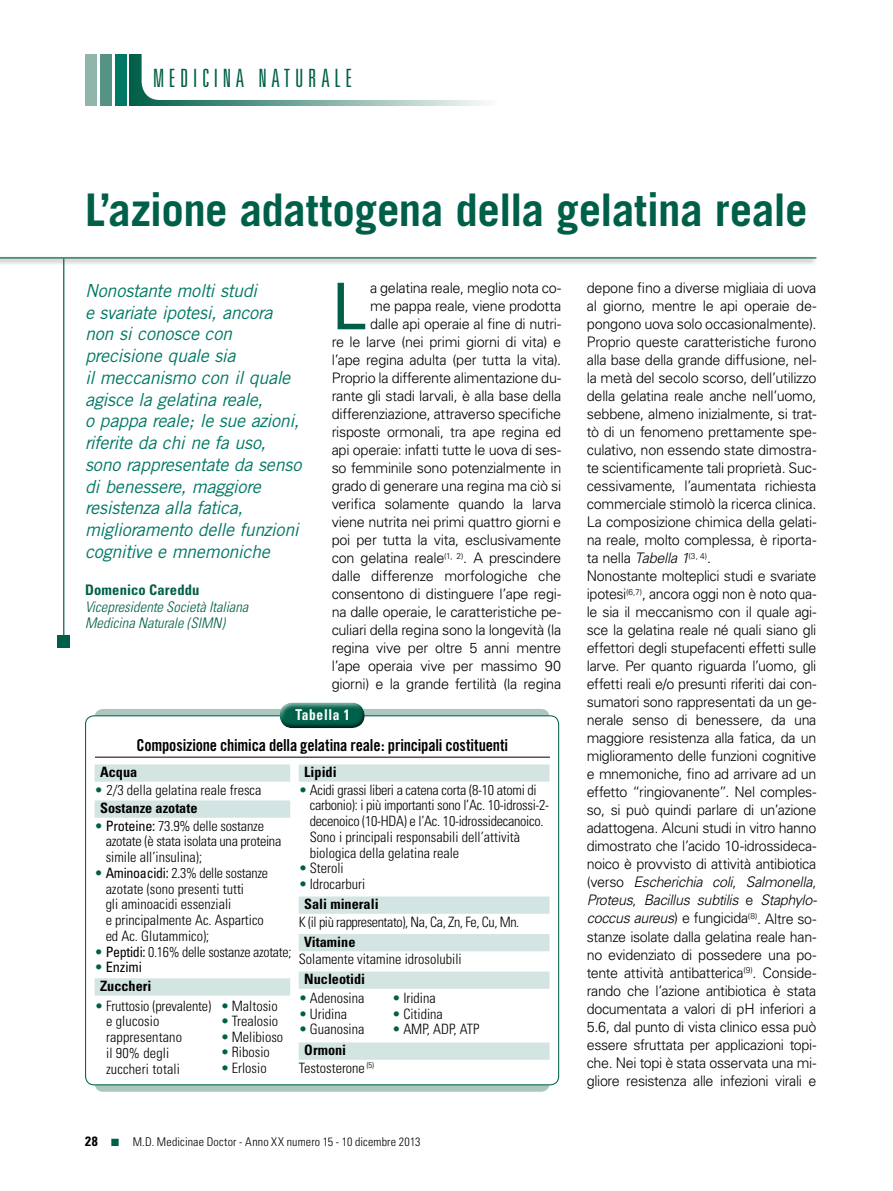
<style>
.page{position:relative;width:893px;height:1191px;background:#fff}
.page>*{position:absolute;margin:0;border:0;box-sizing:border-box;transform-origin:0 0}
.t1{font:64.35px "Univers";color:#005f48}
.t2{font:700 45px "Trade Gothic";letter-spacing:-.015em;color:#005f48}
.t3{font:300 ultra-condensed 25.2px "Univers";letter-spacing:.185em;color:#005f48}
.t4{font:italic 18px/21.8px "Trade Gothic";letter-spacing:-.02em;color:#007864}
.t5{font:16.5px "Trade Gothic Bold Cond Twenty";letter-spacing:-.015em;color:#000}
.t6{font:700 condensed 15px "Univers";letter-spacing:.05em;color:#fff;scale:.9 1}
.t7{font:300 14.55px/18px "Univers";letter-spacing:-.02em;color:#000;text-align:right}
.t8{font:italic 300 condensed 14.55px/16.5px "Univers";color:#005f48}
.t9{font:700 condensed 14.55px "Univers";letter-spacing:.01em;color:#005f48}
.t10{font:300 condensed 14.25px/15.8px "Univers";color:#000}
.t11{font:300 condensed 14.25px/15.8px "Univers";letter-spacing:-.02em;color:#000}
.t12{font:700 condensed 14.25px/18.8px "Univers";color:#000}
.t13{font:300 condensed 14.25px "Univers";letter-spacing:-.03em;color:#000}
.t14{font:300 condensed 12px "Univers";letter-spacing:.015em;color:#000}
.s1{font-style:italic}
.s2{color:#005f48}
.s3{font-weight:700}
.s4{font-weight:400}
.s5{font-weight:300;color:#005f48}
.s6{font-weight:300}
.s7{font-weight:700;font-size:13.5px}
</style>
<div class="page">
<div style="left:130px;top:54px;width:369px;height:51px;background:linear-gradient(to right,#03614a,#fbfcfc)"></div>
<div style="left:115px;top:54px;width:12px;height:51px;background:#007864"></div>
<div style="left:100px;top:54px;width:12px;height:51px;background:#559485"></div>
<div style="left:85px;top:54px;width:12px;height:51px;background:#91b5ab"></div>
<div style="left:142px;top:0;width:377px;height:100px;background:#fff;border-radius:18px"></div>
<div style="left:0;top:255px;width:825px;height:16px;background:#000;opacity:.65"></div>
<hr style="left:0;top:257px;width:816px;height:1px;background:#005f48">
<hr style="left:63px;top:258px;width:1px;height:387px;background:#005f48">
<div style="left:57px;top:634px;width:13px;height:13px;background:#005f48"></div>
<svg style="left:95px;top:709px;width:455px;height:382px;background:#97bbb1"></svg>
<div style="left:86px;top:716px;width:473px;height:368px;background:#fff;border-radius:9px"></div>
<div style="left:278px;top:685px;width:87px;height:44px;background:#000;opacity:.75"></div>
<hr style="left:95px;top:757px;width:455px;height:1px;background:#000">
<div style="left:95px;top:764px;width:195px;height:17px;background:#d3e5e2"></div>
<div style="left:95px;top:800px;width:195px;height:17px;background:#d3e5e2"></div>
<div style="left:95px;top:978px;width:195px;height:17px;background:#d3e5e2"></div>
<div style="left:299px;top:764px;width:251px;height:17px;background:#d3e5e2"></div>
<div style="left:299px;top:896px;width:251px;height:17px;background:#d3e5e2"></div>
<div style="left:299px;top:934px;width:251px;height:17px;background:#d3e5e2"></div>
<div style="left:299px;top:971px;width:251px;height:17px;background:#d3e5e2"></div>
<div style="left:299px;top:1042px;width:251px;height:17px;background:#d3e5e2"></div>
<h3 class="t3" style="left:153px;top:65px;width:201px">MEDICINA NATURALE</h3>
<h2 class="t2" style="left:85px;top:182px;width:724px">L’azione adattogena della gelatina reale</h2>
<p class="t7" style="left:332px;top:279px;width:231px">a gelatina reale, meglio nota co-<br>me pappa reale, viene prodotta<br>dalle api operaie al fine di nutri-<br>re le larve (nei primi giorni di vita) e l’ape regina adulta (per tutta la vita).<br>Proprio la differente alimentazione du&shy;rante gli stadi larvali, è alla base della differenziazione, attraverso specifiche risposte ormonali, tra ape regina ed api operaie: infatti tutte le uova di ses&shy;so femminile sono potenzialmente in grado di generare una regina ma ciò si verifica solamente quando la larva viene nutrita nei primi quattro giorni e poi per tutta la vita, esclusivamente con gelatina reale<sup>(1,</sup> <sup>2)</sup>. A prescindere dalle differenze morfologiche che consentono di distinguere l’ape regi&shy;na dalle operaie, le caratteristiche pe&shy;culiari della regina sono la longevità (la regina vive per oltre 5 anni mentre l’ape operaia vive per massimo 90 giorni) e la grande fertilità (la regina</p>
<p class="t7" style="left:587px;top:279px;width:232px;text-align:left">depone fino a diverse migliaia di uova al giorno, mentre le api operaie de&shy;pongono uova solo occasionalmente).<br>Proprio queste caratteristiche furono alla base della grande diffusione, nel&shy;la metà del secolo scorso, dell’utilizzo della gelatina reale anche nell’uomo, sebbene, almeno inizialmente, si trat&shy;tò di un fenomeno prettamente spe&shy;culativo, non essendo state dimostra&shy;te scientificamente tali proprietà. Suc&shy;cessivamente, l’aumentata richiesta commerciale stimolò la ricerca clinica.<br>La composizione chimica della gelati&shy;na reale, molto complessa, è riporta&shy;ta nella <span class="s1">Tabella 1</span><sup>(3,</sup> <sup>4)</sup>.<br>Nonostante molteplici studi e svariate ipotesi<sup>(6,7)</sup>, ancora oggi non è noto qua&shy;le sia il meccanismo con il quale agi&shy;sce la gelatina reale né quali siano gli effettori degli stupefacenti effetti sulle larve. Per quanto riguarda l’uomo, gli effetti reali e/o presunti riferiti dai con&shy;sumatori sono rappresentati da un ge&shy;nerale senso di benessere, da una maggiore resistenza alla fatica, da un miglioramento delle funzioni cognitive e mnemoniche, fino ad arrivare ad un effetto “ringiovanente”. Nel comples&shy;so, si può quindi parlare di un’azione adattogena. Alcuni studi in vitro hanno dimostrato che l’acido 10-idrossideca&shy;noico è provvisto di attività antibiotica (verso <span class="s1">Escherichia coli</span>, <span class="s1">Salmonella</span>, <span class="s1">Proteus</span>, <span class="s1">Bacillus subtilis</span> e <span class="s1">Staphylo&shy;coccus aureus</span>) e fungicida<sup>(8)</sup>. Altre so&shy;stanze isolate dalla gelatina reale han&shy;no evidenziato di possedere una po&shy;tente attività antibatterica<sup>(9)</sup>. Conside&shy;rando che l’azione antibiotica è stata documentata a valori di pH inferiori a 5.6, dal punto di vista clinico essa può essere sfruttata per applicazioni topi&shy;che. Nei topi è stata osservata una mi&shy;gliore resistenza alle infezioni virali e</p>
<h1 class="t1" style="left:332px;top:266px;width:37px">L</h1>
<p class="t4" style="left:85px;top:279px;width:218px">Nonostante molti studi<br>e svariate ipotesi, ancora non si conosce con precisione quale sia<br>il meccanismo con il quale agisce la gelatina reale,<br>o pappa reale; le sue azioni, riferite da chi ne fa uso, sono rappresentate da senso di benessere, maggiore resistenza alla fatica, miglioramento delle funzioni cognitive e mnemoniche</p>
<p class="t9" style="left:85px;top:581px;width:116px">Domenico Careddu</p>
<p class="t8" style="left:85px;top:598px;width:165px">Vicepresidente Società Italiana<br>Medicina Naturale (SIMN)</p>
<p class="t6" style="left:295px;top:706px;width:62px">Tabella 1</p>
<p class="t5" style="left:137px;top:734px;width:373px">Composizione chimica della gelatina reale: principali costituenti</p>
<p class="t12" style="left:100px;top:762px;width:39px">Acqua</p>
<p class="t10" style="left:100px;top:780px;width:163px;line-height:18.8px;text-indent:-6px"><span class="s2">•</span> 2/3 della gelatina reale fresca<br><span class="s3">Sostanze azotate</span></p>
<p class="t10" style="left:106px;top:817px;width:177px;text-indent:-11px"><span class="s2">•</span> <span class="s4">Proteine:</span> 73.9% delle sostanze azotate (è stata isolata una proteina simile all’insulina);</p>
<p class="t10" style="left:106px;top:865px;width:164px;text-indent:-11px"><span class="s2">•</span> <span class="s4">Aminoacidi:</span> 2.3% delle sostanze azotate (sono presenti tutti<br>gli aminoacidi essenziali<br>e principalmente Ac. Aspartico ed Ac. Glutammico);</p>
<p class="t11" style="left:95px;top:943px;width:198px"><span class="s2">•</span> <span class="s4">Peptidi:</span> 0.16% delle sostanze azotate;</p>
<p class="t12" style="left:100px;top:957px;width:53px;text-indent:-6px"><span class="s5">•</span> <span class="s4">Enzimi<br></span>Zuccheri</p>
<p class="t12" style="left:304px;top:762px;width:34px">Lipidi</p>
<p class="t11" style="left:310px;top:781px;width:241px;text-indent:-11px"><span class="s2">•</span> Acidi grassi liberi a catena corta (8-10 atomi di carbonio): i più importanti sono l’Ac. 10-idrossi-2- decenoico (10-HDA) e l’Ac. 10-idrossidecanoico.<br>Sono i principali responsabili dell’attività biologica della gelatina reale</p>
<p class="t10" style="left:299px;top:860px;width:47px"><span class="s2">•</span> Steroli</p>
<p class="t12" style="left:304px;top:873px;width:76px;line-height:20.2px;text-indent:-6px"><span class="s5">•</span> <span class="s6">Idrocarburi<br></span>Sali minerali</p>
<p class="t13" style="left:299px;top:913px;width:222px">K (il più rappresentato), Na, Ca, Zn, Fe, Cu, Mn.</p>
<p class="t12" style="left:304px;top:932px;width:53px">Vitamine</p>
<p class="t10" style="left:299px;top:951px;width:164px">Solamente vitamine idrosolubili</p>
<p class="t12" style="left:304px;top:969px;width:62px">Nucleotidi</p>
<p class="t10" style="left:299px;top:990px;width:67px"><span class="s2">•</span> Adenosina</p>
<p class="t10" style="left:392px;top:990px;width:45px"><span class="s2">•</span> Iridina</p>
<p class="t10" style="left:299px;top:1006px;width:50px"><span class="s2">•</span> Uridina</p>
<p class="t10" style="left:392px;top:1006px;width:52px"><span class="s2">•</span> Citidina</p>
<p class="t10" style="left:299px;top:1021px;width:67px"><span class="s2">•</span> Guanosina</p>
<p class="t10" style="left:392px;top:1021px;width:89px"><span class="s2">•</span> AMP, ADP, ATP</p>
<p class="t10" style="left:299px;top:1041px;width:77px;line-height:17.2px;text-indent:6px"><span class="s3">Ormoni<br></span>Testosterone <sup>(5)</sup></p>
<p class="t10" style="left:106px;top:997px;width:107px;text-indent:-11px"><span class="s2">•</span> Fruttosio (prevalente) e glucosio rappresentano<br>il 90% degli zuccheri totali</p>
<p class="t10" style="left:221px;top:997px;width:58px"><span class="s2">•</span> Maltosio</p>
<p class="t10" style="left:221px;top:1013px;width:59px"><span class="s2">•</span> Trealosio</p>
<p class="t10" style="left:221px;top:1029px;width:64px"><span class="s2">•</span> Melibioso</p>
<p class="t10" style="left:221px;top:1044px;width:51px"><span class="s2">•</span> Ribosio</p>
<p class="t10" style="left:221px;top:1060px;width:47px"><span class="s2">•</span> Erlosio</p>
<p class="t14" style="left:85px;top:1135px;width:337px"><span class="s7">28</span> <span class="s2">■</span> M.D. Medicinae Doctor - Anno XX numero 15 - 10 dicembre 2013</p>
</div>
